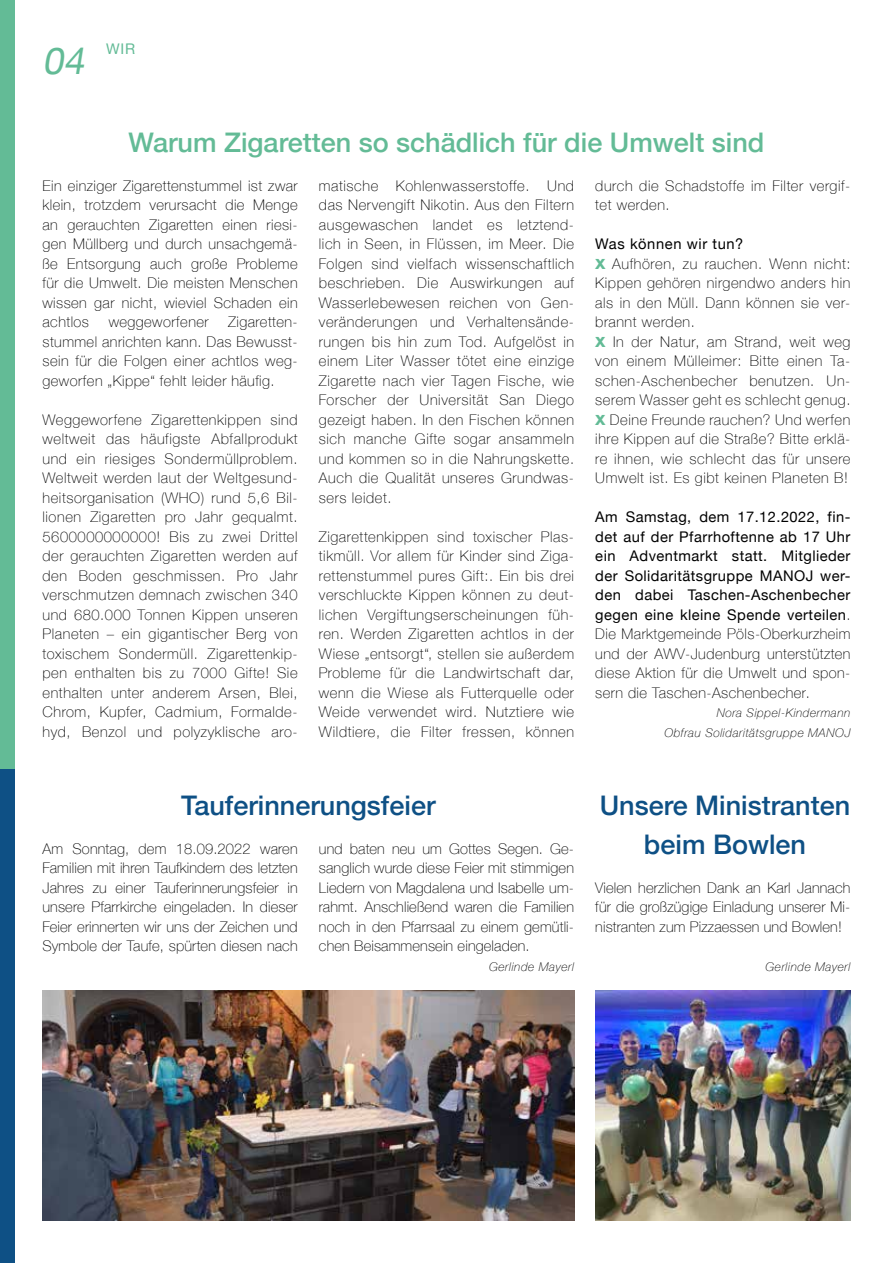
<style>
.page{position:relative;width:893px;height:1263px;background:#fff}
.page>*{position:absolute;margin:0;border:0;box-sizing:border-box;transform-origin:0 0}
.t1{font:italic 37.5px "Helvetica Neue";color:#63bb96}
.t2{font:500 27px "Helvetica Neue";color:#0e5085}
.t3{font:500 27px "Helvetica Neue";color:#63bb96}
.t4{font:100 14.7px/19.5px "Helvetica Neue";letter-spacing:.04em;color:#000;text-align:justify}
.t5{font:14.7px/19.5px "Helvetica Neue";letter-spacing:.03em;color:#000;text-align:justify}
.t6{font:100 14.7px "Helvetica Neue";letter-spacing:.01em;color:#000}
.t7{font:14.7px "Helvetica Neue";color:#63bb96}
.t8{font:italic 100 12px/19.5px "Helvetica Neue";letter-spacing:.045em;color:#000;text-align:right}
.s1{font-weight:400}
.s2{font-weight:700;font-size:19.5px;color:#63bb96}
.s3{font-weight:100}
</style>
<div class="page">
<div style="left:0;top:0;width:15px;height:1263px;background:#63bb96"></div>
<img style="left:43px;top:990px;width:531px;height:230px">
<img style="left:595px;top:991px;width:255px;height:229px">
<div style="left:0;top:770px;width:15px;height:493px;background:#0e5085"></div>
<h1 class="t1" style="left:43px;top:33px;width:52px">04</h1>
<p class="t7" style="left:106px;top:38px;width:30px">WIR</p>
<h2 class="t3" style="left:129px;top:120px;width:637px">Warum Zigaretten so schädlich für die Umwelt sind</h2>
<p class="t4" style="left:43px;top:175px;width:257px">Ein einziger Zigarettenstummel ist zwar klein, trotzdem verursacht die Menge an gerauchten Zigaretten einen riesi&shy;gen Müllberg und durch unsachgemä&shy;ße Entsorgung auch große Probleme für die Umwelt. Die meisten Menschen wissen gar nicht, wieviel Schaden ein achtlos</p>
<p class="t4" style="left:595px;top:175px;width:257px">durch die Schadstoffe im Filter vergif&shy;tet werden.</p>
<p class="t4" style="left:595px;top:233px;width:257px;text-align:left"><span class="s1">Was können wir tun?<br></span><span class="s2">x</span> Aufhören, zu rauchen. Wenn nicht:<br>Kippen gehören nirgendwo anders hin als in den Müll. Dann können sie ver&shy;brannt werden.<br><span class="s2">x</span> In der Natur, am Strand, weit weg von einem Mülleimer: Bitte einen Ta&shy;schen-Aschenbecher benutzen. Un&shy;serem Wasser geht es schlecht genug. <span class="s2">x</span> Deine Freunde rauchen? Und werfen ihre Kippen auf die Straße? Bitte erklä&shy;re ihnen, wie schlecht das für unsere Umwelt ist. Es gibt keinen Planeten B!</p>
<p class="t5" style="left:595px;top:508px;width:257px">Am Samstag, dem 17.12.2022, fin&shy;det auf der Pfarrhoftenne ab 17 Uhr ein Adventmarkt statt. Mitglieder der Solidaritätsgruppe MANOJ wer&shy;den dabei Taschen-Aschenbecher gegen eine kleine Spende verteilen<span class="s3">.<br>Die Marktgemeinde Pöls-Oberkurzheim und der AWV-Judenburg unterstützten diese Aktion für die Umwelt und spon&shy;sern die Taschen-Aschenbecher.</span></p>
<p class="t8" style="left:664px;top:702px;width:188px">Nora Sippel-Kindermann<br>Obfrau Solidaritätsgruppe MANOJ</p>
<p class="t4" style="left:319px;top:175px;width:257px">matische Kohlenwasserstoffe. Und das Nervengift Nikotin. Aus den Filtern ausgewaschen landet es letztend&shy;lich in Seen, in Flüssen, im Meer. Die Folgen sind vielfach wissenschaftlich beschrieben. Die Auswirkungen auf Wasserlebewesen reichen von Gen&shy;veränderungen und Verhaltensände&shy;rungen bis hin zum Tod. Aufgelöst in einem Liter Wasser tötet eine einzige Zigarette nach vier Tagen Fische, wie Forscher der Universität San Diego gezeigt haben. In den Fischen können sich manche Gifte sogar ansammeln und kommen so in die Nahrungskette.<br>Auch die Qualität unseres Grundwas&shy;sers leidet.</p>
<p class="t4" style="left:319px;top:526px;width:257px">Zigarettenkippen sind toxischer Plas&shy;tikmüll. Vor allem für Kinder sind Ziga&shy;rettenstummel pures Gift:. Ein bis drei verschluckte Kippen können zu deut&shy;lichen Vergiftungserscheinungen füh&shy;ren. Werden Zigaretten achtlos in der Wiese „entsorgt“, stellen sie außerdem Probleme für die Landwirtschaft dar, wenn die Wiese als Futterquelle oder Weide verwendet wird. Nutztiere wie Wildtiere, die Filter fressen, können</p>
<p class="t4" style="left:109px;top:311px;width:101px">weggeworfener</p>
<p class="t4" style="left:43px;top:311px;width:257px;text-indent:186px">Zigaretten&shy;stummel anrichten kann. Das Bewusst&shy;sein für die Folgen einer achtlos weg&shy;geworfen „Kippe“ fehlt leider häufig.</p>
<p class="t4" style="left:43px;top:409px;width:257px">Weggeworfene Zigarettenkippen sind weltweit das häufigste Abfallprodukt und ein riesiges Sondermüllproblem.<br>Weltweit werden laut der Weltgesund&shy;heitsorganisation (WHO) rund 5,6 Bil&shy;lionen Zigaretten pro Jahr gequalmt.<br>5600000000000! Bis zu zwei Drittel der gerauchten Zigaretten werden auf den Boden geschmissen. Pro Jahr verschmutzen demnach zwischen 340 und 680.000 Tonnen Kippen unseren Planeten – ein gigantischer Berg von toxischem Sondermüll. Zigarettenkip&shy;pen enthalten bis zu 7000 Gifte! Sie enthalten unter anderem Arsen, Blei, Chrom, Kupfer, Cadmium, Formalde&shy;hyd, Benzol und polyzyklische aro-</p>
<h2 class="t2" style="left:181px;top:783px;width:256px">Tauferinnerungsfeier</h2>
<h2 class="t2" style="left:600px;top:783px;width:252px">Unsere Ministranten</h2>
<p class="t6" style="left:43px;top:837px;width:257px">Am Sonntag, dem 18.09.2022 waren</p>
<h2 class="t2" style="left:644px;top:822px;width:164px">beim Bowlen</h2>
<p class="t4" style="left:43px;top:857px;width:257px">Familien mit ihren Taufkindern des letzten Jahres zu einer Tauferinnerungsfeier in unsere Pfarrkirche eingeladen. In dieser Feier erinnerten wir uns der Zeichen und Symbole der Taufe, spürten diesen nach</p>
<p class="t4" style="left:319px;top:838px;width:257px">und baten neu um Gottes Segen. Ge&shy;sanglich wurde diese Feier mit stimmigen Liedern von Magdalena und Isabelle um&shy;rahmt. Anschließend waren die Familien noch in den Pfarrsaal zu einem gemütli&shy;chen Beisammensein eingeladen.</p>
<p class="t8" style="left:489px;top:956px;width:86px">Gerlinde Mayerl</p>
<p class="t4" style="left:595px;top:877px;width:257px">Vielen herzlichen Dank an Karl Jannach für die großzügige Einladung unserer Mi&shy;nistranten zum Pizzaessen und Bowlen!</p>
<p class="t8" style="left:765px;top:956px;width:86px">Gerlinde Mayerl</p>
</div>
